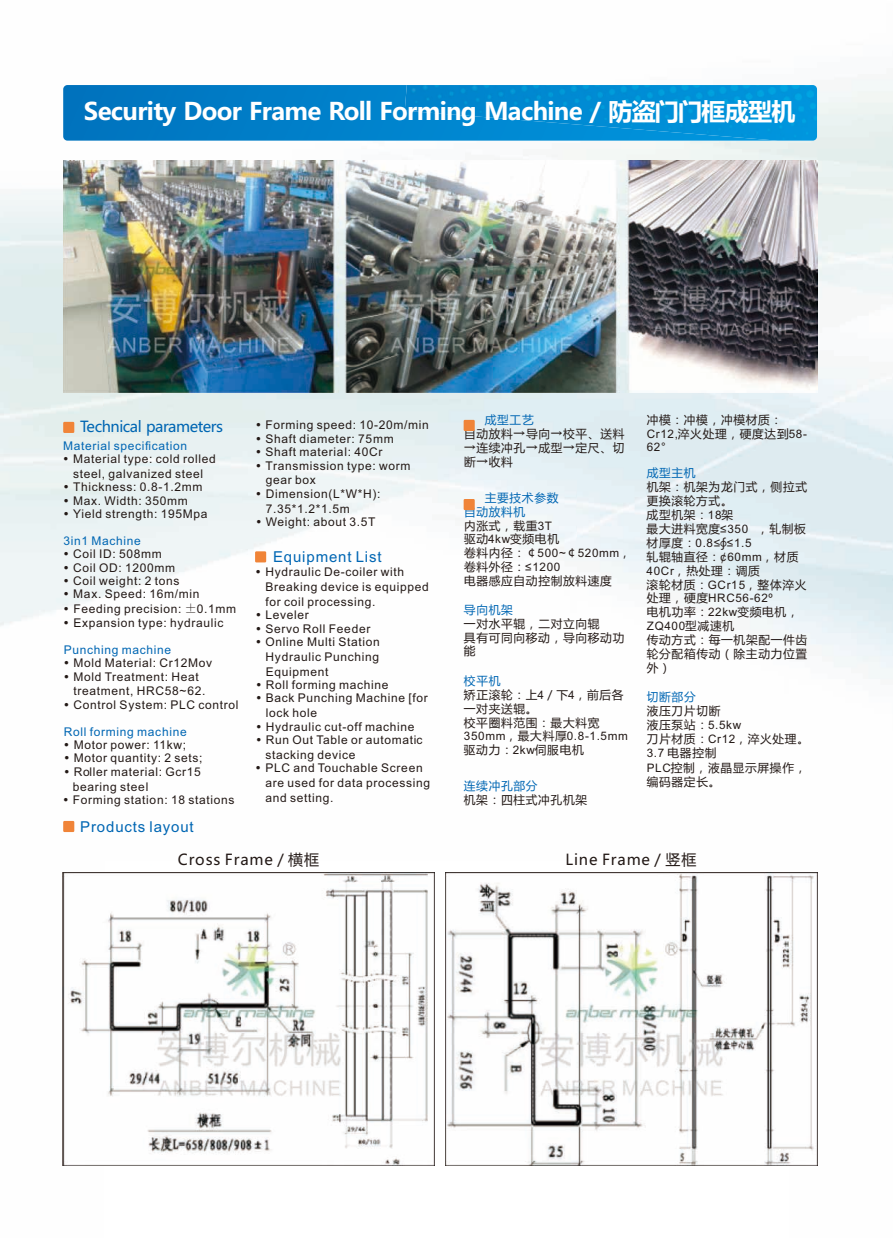
<style>
.page{position:relative;width:893px;height:1238px;background:#fff}
.page>*{position:absolute;margin:0;border:0;box-sizing:border-box;transform-origin:0 0}
.t1{font:700 24px "Microsoft Ya Hei";letter-spacing:-.03em;color:#fff}
.t2{font:15px "Arial";letter-spacing:.055em;color:#0066b3}
.t3{font:15px "Microsoft Ya Hei";letter-spacing:.06em;color:#231916}
.t4{font:15px "Microsoft Ya Hei";letter-spacing:-.03em;color:#0066b3}
.t5{font:12px/14.7px "Arial";letter-spacing:.055em;color:#231916}
.t6{font:12px "Arial";letter-spacing:.055em;color:#0066b3}
.t7{font:11.7px/14px "Microsoft Ya Hei";letter-spacing:.06em;color:#231916}
.t8{font:11.7px "Arial";letter-spacing:.055em;color:#231916}
.t9{font:11.7px "Microsoft Ya Hei";letter-spacing:.06em;color:#0066b3}
.s1{font-family:"Adobe Fangsong Std"}
.s2{color:#0066b3}
.s3{font-family:"Arial"}
.s4{font-family:"Microsoft Ya Hei"}
</style>
<div class="page">
<img style="left:0;top:190px;width:104px;height:976px">
<img style="left:789px;top:161px;width:104px;height:1005px">
<img style="left:104px;top:392px;width:474px;height:203px">
<img style="left:578px;top:392px;width:211px;height:250px">
<img style="left:472px;top:1165px;width:317px;height:1px">
<img style="left:63px;top:872px;width:372px;height:293px">
<img style="left:445px;top:872px;width:372px;height:293px">
<svg style="left:63px;top:85px;width:342px;height:56px;background:#027cc5"></svg>
<img style="left:405px;top:85px;width:412px;height:56px">
<img style="left:63px;top:160px;width:754px;height:232px">
<div style="left:255px;top:551px;width:11px;height:11px;background:#f08438"></div>
<div style="left:464px;top:420px;width:11px;height:11px;background:#f08438"></div>
<div style="left:464px;top:499px;width:11px;height:11px;background:#f08438"></div>
<div style="left:63px;top:422px;width:11px;height:11px;background:#f08438"></div>
<div style="left:63px;top:820px;width:11px;height:12px;background:#f08438"></div>
<h1 class="t1" style="left:84px;top:100px;width:713px">Security Door Frame Roll Forming Machine / 防盗门门框成型机</h1>
<p class="t4" style="left:80px;top:420px;width:145px">Technical parameters</p>
<p class="t6" style="left:63px;top:441px;width:126px">Material specification</p>
<p class="t5" style="left:63px;top:452px;width:154px;text-align:center">• Material type: cold rolled steel, galvanized steel</p>
<p class="t5" style="left:63px;top:480px;width:141px">• Thickness: 0.8-1.2mm</p>
<p class="t5" style="left:63px;top:494px;width:126px">• Max. Width: 350mm</p>
<p class="t5" style="left:63px;top:507px;width:146px">• Yield strength: 195Mpa</p>
<p class="t6" style="left:63px;top:536px;width:79px">3in1 Machine</p>
<p class="t5" style="left:63px;top:547px;width:100px">• Coil ID: 508mm</p>
<p class="t5" style="left:64px;top:561px;width:113px">• Coil OD: 1200mm</p>
<p class="t5" style="left:64px;top:574px;width:117px">• Coil weight: 2 tons</p>
<p class="t5" style="left:64px;top:588px;width:137px">• Max. Speed: 16m/min</p>
<p class="t5" style="left:64px;top:602px;width:174px">• Feeding precision: <span class="s1">±</span>0.1mm</p>
<p class="t5" style="left:64px;top:616px;width:161px">• Expansion type: hydraulic</p>
<p class="t6" style="left:64px;top:645px;width:109px">Punching machine</p>
<p class="t5" style="left:64px;top:656px;width:150px">• Mold Material: Cr12Mov</p>
<p class="t5" style="left:74px;top:670px;width:133px;text-indent:-10px">• Mold Treatment: Heat treatment, HRC58~62.</p>
<p class="t5" style="left:64px;top:698px;width:176px">• Control System: PLC control</p>
<p class="t6" style="left:64px;top:726px;width:124px">Roll forming machine</p>
<p class="t5" style="left:64px;top:738px;width:124px">• Motor power: 11kw;</p>
<p class="t5" style="left:64px;top:751px;width:140px">• Motor quantity: 2 sets;</p>
<p class="t5" style="left:73px;top:765px;width:130px;text-indent:-9px">• Roller material: Gcr15 bearing steel</p>
<p class="t5" style="left:63px;top:793px;width:173px">• Forming station: 18 stations</p>
<p class="t2" style="left:80px;top:820px;width:115px">Products layout</p>
<p class="t5" style="left:256px;top:419px;width:175px">• Forming speed: 10-20m/min</p>
<p class="t5" style="left:256px;top:432px;width:139px">• Shaft diameter: 75mm</p>
<p class="t5" style="left:256px;top:446px;width:128px">• Shaft material: 40Cr</p>
<p class="t5" style="left:266px;top:459px;width:146px;text-indent:-10px">• Transmission type: worm gear box</p>
<p class="t5" style="left:266px;top:487px;width:116px;text-indent:-10px">• Dimension(L*W*H):<br>7.35*1.2*1.5m</p>
<p class="t5" style="left:256px;top:515px;width:121px">• Weight: about 3.5T</p>
<p class="t2" style="left:273px;top:551px;width:110px">Equipment List</p>
<p class="t5" style="left:265px;top:566px;width:165px;text-indent:-10px">• Hydraulic De-coiler with<br>Breaking device is equipped for coil processing.</p>
<p class="t5" style="left:256px;top:608px;width:55px">• Leveler</p>
<p class="t5" style="left:256px;top:622px;width:116px">• Servo Roll Feeder</p>
<p class="t5" style="left:266px;top:635px;width:116px;text-align:justify;text-indent:-10px">• Online Multi Station Hydraulic Punching Equipment</p>
<p class="t5" style="left:256px;top:678px;width:134px">• Roll forming machine</p>
<p class="t5" style="left:266px;top:692px;width:164px;text-indent:-10px">• Back Punching Machine [for lock hole</p>
<p class="t5" style="left:256px;top:720px;width:160px">• Hydraulic cut-off machine</p>
<p class="t5" style="left:265px;top:733px;width:159px;text-indent:-9px">• Run Out Table or automatic stacking device</p>
<p class="t5" style="left:265px;top:761px;width:166px;text-indent:-10px">• PLC and Touchable Screen are used for data processing and setting.</p>
<p class="t9" style="left:485px;top:415px;width:50px">成型工艺</p>
<p class="t7" style="left:464px;top:428px;width:162px">自动放料→导向→校平、送料</p>
<p class="t7" style="left:464px;top:442px;width:162px">→连续冲孔→成型→定尺、切断→收料</p>
<p class="t7" style="left:464px;top:491px;width:97px;text-indent:21px"><span class="s2">主要技术参数自动放料机<br></span>内涨式，载重<span class="s3">3T</span>驱动<span class="s3">4kw</span>变频电机</p>
<p class="t8" style="left:464px;top:549px;width:168px"><span class="s4">卷料内径：￠</span>500~<span class="s4">￠</span>520mm<span class="s4">，</span></p>
<p class="t7" style="left:464px;top:561px;width:149px">卷料外径：<span class="s3">≤1200<br></span>电器感应自动控制放料速度</p>
<p class="t9" style="left:464px;top:604px;width:50px">导向机架</p>
<p class="t7" style="left:464px;top:617px;width:162px">一对水平辊，二对立向辊<br>具有可同向移动，导向移动功能</p>
<p class="t7" style="left:464px;top:674px;width:161px"><span class="s2">校平机<br></span>矫正滚轮：上<span class="s3">4</span>／下<span class="s3">4</span>，前后各一对夹送辊。<br>校平圈料范围：最大料宽</p>
<p class="t8" style="left:464px;top:731px;width:166px">350mm<span class="s4">，最大料厚</span>0.8-1.5mm</p>
<p class="t7" style="left:464px;top:744px;width:121px">驱动力：<span class="s3">2kw</span>伺服电机</p>
<p class="t9" style="left:464px;top:780px;width:75px">连续冲孔部分</p>
<p class="t7" style="left:464px;top:793px;width:125px">机架：四柱式冲孔机架</p>
<p class="t7" style="left:647px;top:414px;width:162px">冲模：冲模，冲模材质：<br><span class="s3">Cr12,</span>淬火处理，硬度达到<span class="s3">58-</span></p>
<p class="t8" style="left:647px;top:442px;width:21px">62°</p>
<p class="t9" style="left:647px;top:468px;width:50px">成型主机</p>
<p class="t7" style="left:647px;top:481px;width:162px">机架：机架为龙门式，侧拉式更换滚轮方式。<br>成型机架：<span class="s3">18</span>架<br>最大进料宽度<span class="s3">≤350</span> ，轧制板</p>
<p class="t8" style="left:647px;top:538px;width:106px"><span class="s4">材厚度：</span>0.8≤<span class="s4">∮</span>≤1.5</p>
<p class="t7" style="left:647px;top:550px;width:161px">轧辊轴直径：<span class="s3">¢60mm</span>，材质<br><span class="s3">40Cr</span>，热处理：调质<br>滚轮材质：<span class="s3">GCr15</span>，整体淬火</p>
<p class="t8" style="left:647px;top:594px;width:128px"><span class="s4">处理，硬度</span>HRC56-62º</p>
<p class="t7" style="left:647px;top:606px;width:153px">电机功率：<span class="s3">22kw</span>变频电机，</p>
<p class="t8" style="left:647px;top:621px;width:89px">ZQ400<span class="s4">型减速机</span></p>
<p class="t7" style="left:647px;top:634px;width:162px;text-align:justify">传动方式：每一机架配一件齿轮分配箱传动（除主动力位置外）</p>
<p class="t9" style="left:647px;top:691px;width:50px">切断部分</p>
<p class="t7" style="left:647px;top:705px;width:164px">液压刀片切断<br>液压泵站：<span class="s3">5.5kw<br></span>刀片材质：<span class="s3">Cr12</span>，淬火处理。<br><span class="s3">3.7</span> 电器控制</p>
<p class="t7" style="left:647px;top:762px;width:161px"><span class="s3">PLC</span>控制，液晶显示屏操作，编码器定长。</p>
<p class="t3" style="left:178px;top:852px;width:143px">Cross Frame / 横框</p>
<p class="t3" style="left:565px;top:852px;width:132px">Line Frame / 竖框</p>
</div>
